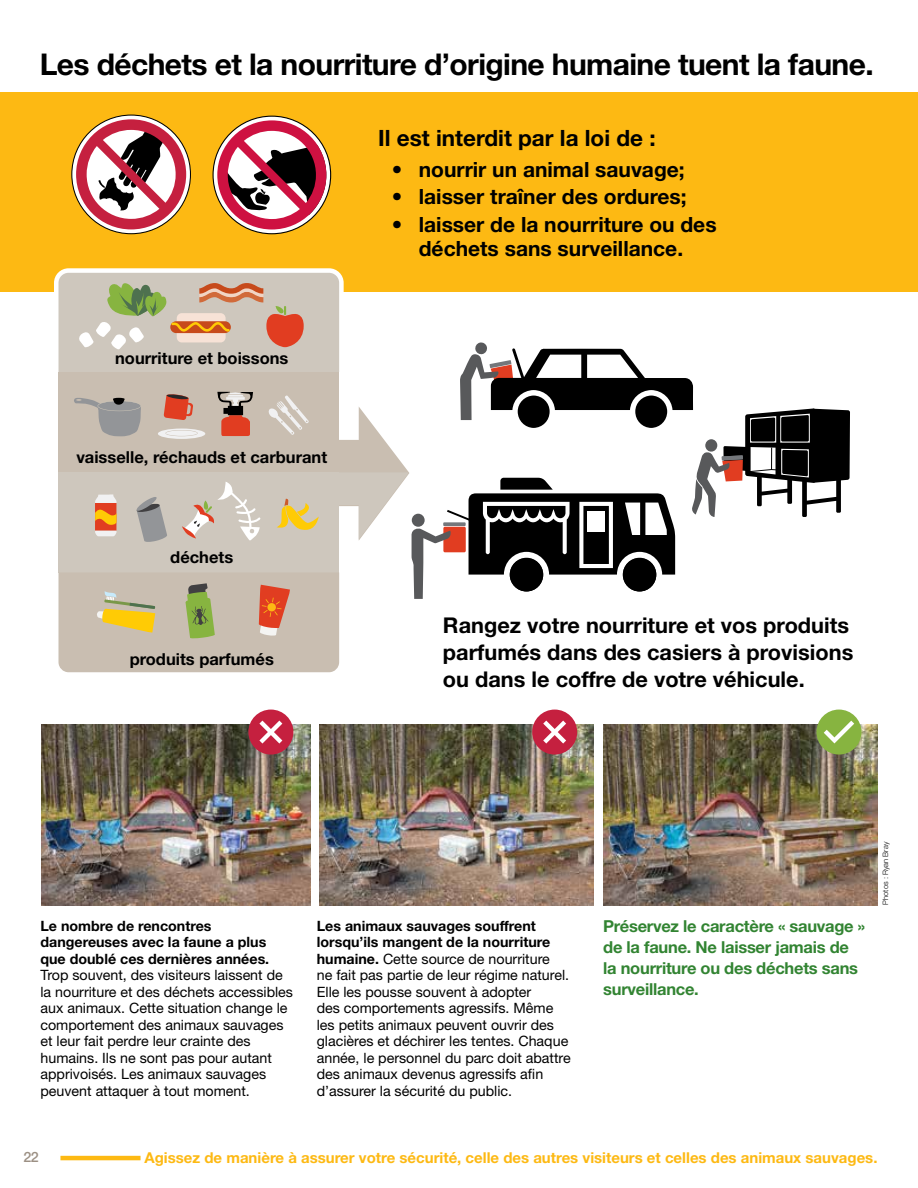
<style>
.page{position:relative;width:918px;height:1188px;background:#fff}
.page>*{position:absolute;margin:0;border:0;box-sizing:border-box;transform-origin:0 0}
.t1{font:700 30px "Helvetica Neue LT Std";letter-spacing:-.02em;color:#000}
.t2{font:700 22.5px "Helvetica Neue LT Std";color:#000}
.t3{font:700 21.75px/27px "Helvetica Neue LT Std";color:#000}
.t4{font:700 21px/24px "Helvetica Neue LT Std";color:#000;text-align:center}
.t5{font:700 16.5px/21px "Helvetica Neue LT Std";letter-spacing:-.015em;color:#328432}
.t6{font:700 16.5px "Helvetica Neue LT Std";color:#000}
.t7{font:700 15px "Helvetica Neue LT Std";color:#fdb913}
.t8{font:14.25px/16.5px "Helvetica Neue LT Std";color:#000}
.t9{font:700 14.25px/16.5px "Helvetica Neue LT Std";color:#000}
.t10{font:500 14.25px "Helvetica Neue LT Std";color:#9c9084}
.t11{font:300 7.5px "Helvetica Neue LT Std";color:#000}
.s1{font-weight:700}
</style>
<div class="page">
<img style="left:603px;top:724px;width:274px;height:182px">
<div style="left:0;top:92px;width:918px;height:200px;background:#fdb913"></div>
<hr style="left:60px;top:1156px;width:81px;height:4px;background:#fdb913">
<svg style="left:72px;top:115px;width:119px;height:119px"></svg>
<svg style="left:76px;top:119px;width:110px;height:110px;background:#c28279"></svg>
<svg style="left:213px;top:116px;width:118px;height:118px"></svg>
<svg style="left:217px;top:120px;width:109px;height:110px;background:#b9726d"></svg>
<svg style="left:54px;top:268px;width:796px;height:404px"></svg>
<img style="left:42px;top:724px;width:268px;height:182px">
<img style="left:320px;top:724px;width:274px;height:182px">
<div style="left:816px;top:710px;width:45px;height:45px;background:#87b440;border-radius:50%"></div>
<svg style="left:824px;top:721px;width:30px;height:22px"></svg>
<div style="left:532px;top:710px;width:45px;height:45px;background:#c5203f;border-radius:50%"></div>
<svg style="left:543px;top:721px;width:23px;height:23px"></svg>
<div style="left:248px;top:710px;width:45px;height:45px;background:#c5203f;border-radius:50%"></div>
<svg style="left:259px;top:721px;width:23px;height:23px"></svg>
<h1 class="t1" style="left:40px;top:46px;width:835px">Les déchets et la nourriture d’origine humaine tuent la faune.</h1>
<p class="t6" style="left:115px;top:347px;width:175px">nourriture et boissons</p>
<p class="t6" style="left:76px;top:447px;width:252px">vaisselle, réchauds et carburant</p>
<p class="t6" style="left:170px;top:547px;width:64px">déchets</p>
<p class="t6" style="left:130px;top:649px;width:146px">produits parfumés</p>
<h2 class="t2" style="left:378px;top:124px;width:279px">Il est interdit par la loi de :</h2>
<h3 class="t4" style="left:392px;top:157px;width:294px">• nourrir un animal sauvage;</h3>
<h3 class="t4" style="left:392px;top:184px;width:296px">• laisser traîner des ordures;</h3>
<h3 class="t4" style="left:392px;top:212px;width:326px">• laisser de la nourriture ou des déchets sans surveillance.</h3>
<h3 class="t3" style="left:443px;top:611px;width:412px">Rangez votre nourriture et vos produits parfumés dans des casiers à provisions ou dans le coffre de votre véhicule.</h3>
<p class="t9" style="left:40px;top:917px;width:230px">Le nombre de rencontres dangereuses avec la faune a plus que doublé ces dernières années.</p>
<p class="t8" style="left:40px;top:967px;width:254px">Trop souvent, des visiteurs laissent de la nourriture et des déchets accessibles aux animaux. Cette situation change le comportement des animaux sauvages et leur fait perdre leur crainte des humains. Ils ne sont pas pour autant apprivoisés. Les animaux sauvages peuvent attaquer à tout moment.</p>
<p class="t8" style="left:317px;top:917px;width:255px"><span class="s1">Les animaux sauvages souffrent lorsqu’ils mangent de la nourriture humaine.</span> Cette source de nourriture<br>ne fait pas partie de leur régime naturel.<br>Elle les pousse souvent à adopter<br>des comportements agressifs. Même les petits animaux peuvent ouvrir des glacières et déchirer les tentes. Chaque année, le personnel du parc doit abattre des animaux devenus agressifs afin d’assurer la sécurité du public.</p>
<p class="t5" style="left:603px;top:916px;width:264px">Préservez le caractère « sauvage » de la faune. Ne laisser jamais de la nourriture ou des déchets sans surveillance.</p>
<p class="t11" style="left:881px;top:904px;width:64px;rotate:-90deg">Photos : Ryan Bray</p>
<p class="t10" style="left:24px;top:1148px;width:17px">22</p>
<p class="t7" style="left:145px;top:1148px;width:735px">Agissez de manière à assurer votre sécurité, celle des autres visiteurs et celles des animaux sauvages.</p>
</div>
